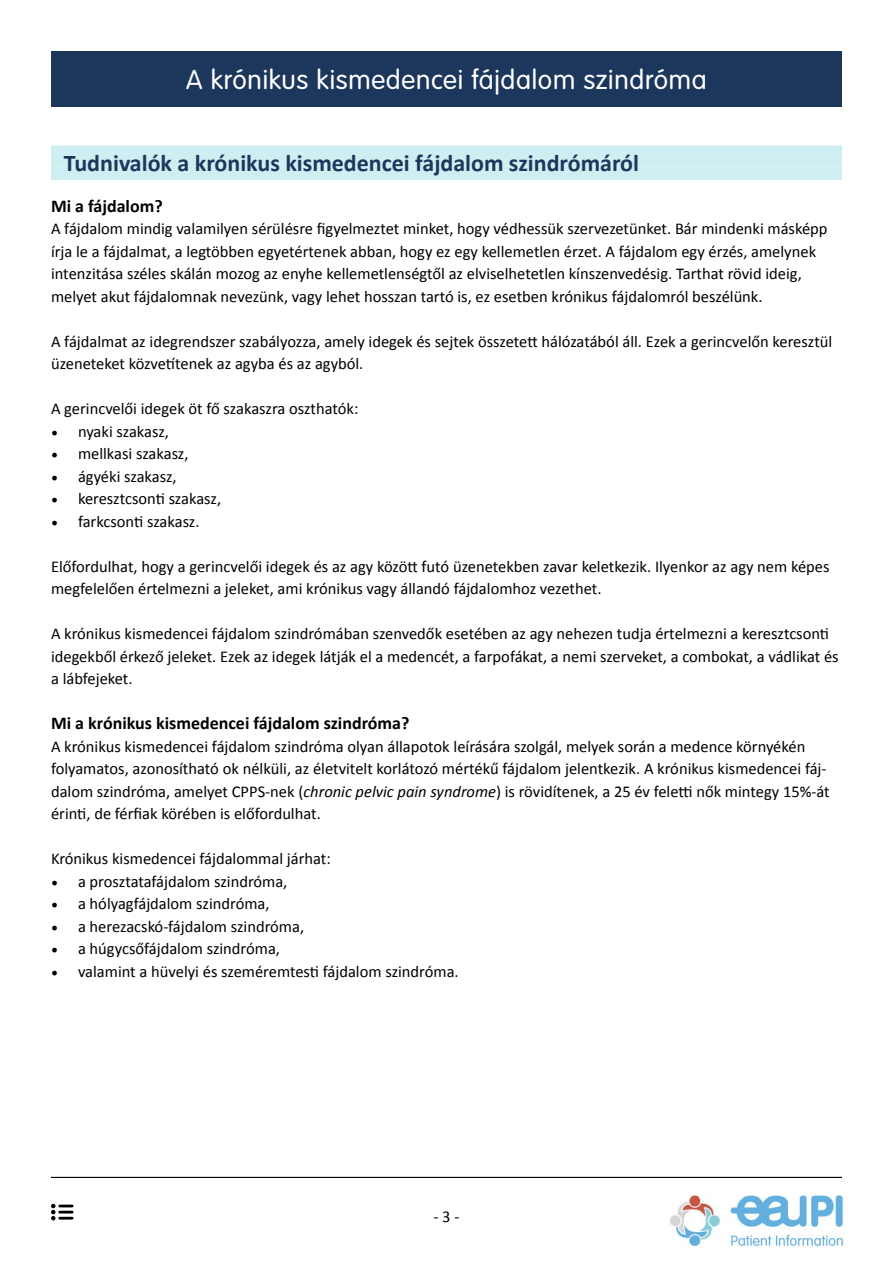
<style>
.page{position:relative;width:893px;height:1263px;background:#fff}
.page>*{position:absolute;margin:0;border:0;box-sizing:border-box;transform-origin:0 0}
.t1{font:300 28.5px "VAG Rundschrift D";letter-spacing:.025em;color:#fff}
.t2{font:700 24px "Calibri";color:#1c365c}
.t3{font:700 18px "Calibri";color:#000}
.t4{font:16.5px/22.5px "Calibri";color:#000}
.s1{font-family:"Minion Pro";font-size:18px}
.s2{font-style:italic}
</style>
<div class="page">
<svg style="left:51px;top:1204px;width:21px;height:16px"></svg>
<img style="left:670px;top:1195px;width:174px;height:53px">
<hr style="left:51px;top:1177px;width:791px;height:1px;background:#000">
<div style="left:51px;top:146px;width:791px;height:21px;background:#cfeef1"></div>
<div style="left:51px;top:167px;width:791px;height:13px;background:#cfeef1"></div>
<div style="left:51px;top:51px;width:791px;height:55px;background:#1c365c"></div>
<h1 class="t1" style="left:186px;top:64px;width:522px">A krónikus kismedencei fájdalom szindróma</h1>
<h2 class="t2" style="left:64px;top:146px;width:577px">Tudnivalók a krónikus kismedencei fájdalom szindrómáról</h2>
<p class="t3" style="left:51px;top:193px;width:113px">Mi a fájdalom?</p>
<p class="t4" style="left:51px;top:217px;width:778px">A fájdalom mindig valamilyen sérülésre figyelmeztet minket, hogy védhessük szervezetünket. Bár mindenki másképp írja le a fájdalmat, a legtöbben egyetértenek abban, hogy ez egy kellemetlen érzet. A fájdalom egy érzés, amelynek intenzitása széles skálán mozog az enyhe kellemetlenségtől az elviselhetetlen kínszenvedésig. Tarthat rövid ideig, melyet akut fájdalomnak nevezünk, vagy lehet hosszan tartó is, ez esetben krónikus fájdalomról beszélünk.</p>
<p class="t4" style="left:51px;top:329px;width:783px">A fájdalmat az idegrendszer szabályozza, amely idegek és sejtek összetett hálózatából áll. Ezek a gerincvelőn keresztül üzeneteket közvetítenek az agyba és az agyból.</p>
<p class="t4" style="left:51px;top:397px;width:309px">A gerincvelői idegek öt fő szakaszra oszthatók:</p>
<p class="t4" style="left:51px;top:419px;width:120px"><span class="s1">•</span> nyaki szakasz,</p>
<p class="t4" style="left:51px;top:442px;width:139px"><span class="s1">•</span> mellkasi szakasz,</p>
<p class="t4" style="left:51px;top:464px;width:127px"><span class="s1">•</span> ágyéki szakasz,</p>
<p class="t4" style="left:51px;top:487px;width:172px"><span class="s1">•</span> keresztcsonti szakasz,</p>
<p class="t4" style="left:51px;top:509px;width:150px"><span class="s1">•</span> farkcsonti szakasz.</p>
<p class="t4" style="left:51px;top:554px;width:780px">Előfordulhat, hogy a gerincvelői idegek és az agy között futó üzenetekben zavar keletkezik. Ilyenkor az agy nem képes megfelelően értelmezni a jeleket, ami krónikus vagy állandó fájdalomhoz vezethet.</p>
<p class="t4" style="left:51px;top:622px;width:789px">A krónikus kismedencei fájdalom szindrómában szenvedők esetében az agy nehezen tudja értelmezni a keresztcsonti idegekből érkező jeleket. Ezek az idegek látják el a medencét, a farpofákat, a nemi szerveket, a combokat, a vádlikat és a lábfejeket.</p>
<p class="t3" style="left:51px;top:710px;width:360px">Mi a krónikus kismedencei fájdalom szindróma?</p>
<p class="t4" style="left:51px;top:734px;width:780px">A krónikus kismedencei fájdalom szindróma olyan állapotok leírására szolgál, melyek során a medence környékén folyamatos, azonosítható ok nélküli, az életvitelt korlátozó mértékű fájdalom jelentkezik. A krónikus kismedencei fáj&shy;dalom szindróma, amelyet CPPS-nek (<span class="s2">chronic pelvic pain syndrome</span>) is rövidítenek, a 25 év feletti nők mintegy 15%-át érinti, de férfiak körében is előfordulhat.</p>
<p class="t4" style="left:51px;top:847px;width:281px">Krónikus kismedencei fájdalommal járhat:</p>
<p class="t4" style="left:51px;top:869px;width:238px"><span class="s1">•</span> a prosztatafájdalom szindróma,</p>
<p class="t4" style="left:51px;top:892px;width:220px"><span class="s1">•</span> a hólyagfájdalom szindróma,</p>
<p class="t4" style="left:51px;top:914px;width:255px"><span class="s1">•</span> a herezacskó-fájdalom szindróma,</p>
<p class="t4" style="left:51px;top:937px;width:231px"><span class="s1">•</span> a húgycsőfájdalom szindróma,</p>
<p class="t4" style="left:51px;top:959px;width:409px"><span class="s1">•</span> valamint a hüvelyi és szeméremtesti fájdalom szindróma.</p>
<p class="t4" style="left:433px;top:1204px;width:27px">- 3 -</p>
</div>
